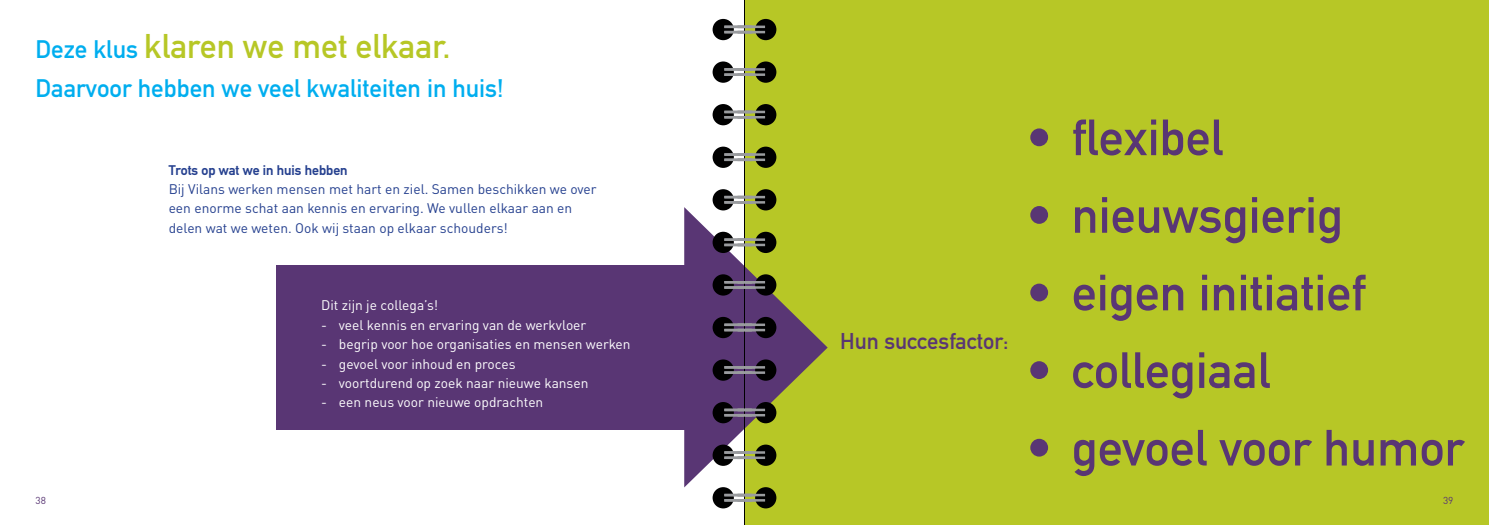
<style>
.page{position:relative;width:1489px;height:525px;background:#fff}
.page>*{position:absolute;margin:0;border:0;box-sizing:border-box;transform-origin:0 0}
.t1{font:50px "DIN Mittelschrift";color:#593674}
.t2{font:33.75px "DIN Mittelschrift";color:#b7c726}
.t3{font:25px "DIN Mittelschrift";color:#00aeef}
.t4{font:22.5px "DIN Mittelschrift";color:#593674}
.t5{font:13.75px "DINOT";color:#fff}
.t6{font:13.75px/19.4px "DINOT";color:#25408f}
.t7{font:700 13.75px "DIN Mittelschrift";color:#25408f}
.t8{font:10px "DINOT";color:#593674}
.s1{font-size:25px;color:#00aeef}
</style>
<div class="page">
<div style="left:745px;top:0;width:743px;height:524px;background:#b7c726"></div>
<div style="left:276px;top:265px;width:412px;height:164px;background:#593674"></div>
<svg style="left:684px;top:207px;width:143px;height:280px;background:#8e845d"></svg>
<svg style="left:712px;top:19px;width:21px;height:21px"></svg>
<div style="left:712px;top:61px;width:21px;height:22px;background:#000;border-radius:50%"></div>
<div style="left:712px;top:104px;width:21px;height:21px;background:#000;border-radius:50%"></div>
<div style="left:712px;top:146px;width:21px;height:22px;background:#000;border-radius:50%"></div>
<div style="left:712px;top:189px;width:21px;height:21px;background:#000;border-radius:50%"></div>
<div style="left:712px;top:231px;width:21px;height:22px;background:#000;border-radius:50%"></div>
<div style="left:712px;top:274px;width:21px;height:21px;background:#000;border-radius:50%"></div>
<div style="left:712px;top:317px;width:21px;height:21px;background:#000;border-radius:50%"></div>
<div style="left:712px;top:359px;width:21px;height:21px;background:#000;border-radius:50%"></div>
<div style="left:712px;top:402px;width:21px;height:21px;background:#000;border-radius:50%"></div>
<div style="left:712px;top:444px;width:21px;height:21px;background:#000;border-radius:50%"></div>
<div style="left:712px;top:487px;width:21px;height:21px;background:#000;border-radius:50%"></div>
<hr style="left:744px;top:0;width:1px;height:524px;background:#000">
<hr style="left:724px;top:26px;width:27px;height:2px;background:#999b9e">
<hr style="left:724px;top:31px;width:27px;height:2px;background:#999b9e">
<hr style="left:724px;top:68px;width:27px;height:3px;background:#999b9e">
<hr style="left:724px;top:73px;width:27px;height:3px;background:#999b9e">
<hr style="left:724px;top:111px;width:27px;height:2px;background:#999b9e">
<hr style="left:724px;top:116px;width:27px;height:2px;background:#999b9e">
<hr style="left:724px;top:153px;width:27px;height:3px;background:#999b9e">
<hr style="left:724px;top:158px;width:27px;height:3px;background:#999b9e">
<hr style="left:724px;top:196px;width:27px;height:2px;background:#999b9e">
<hr style="left:724px;top:201px;width:27px;height:2px;background:#999b9e">
<hr style="left:724px;top:238px;width:27px;height:3px;background:#999b9e">
<hr style="left:724px;top:243px;width:27px;height:3px;background:#999b9e">
<hr style="left:724px;top:281px;width:27px;height:2px;background:#999b9e">
<hr style="left:724px;top:286px;width:27px;height:2px;background:#999b9e">
<hr style="left:724px;top:323px;width:27px;height:3px;background:#999b9e">
<hr style="left:724px;top:328px;width:27px;height:3px;background:#999b9e">
<hr style="left:724px;top:366px;width:27px;height:2px;background:#999b9e">
<hr style="left:724px;top:371px;width:27px;height:2px;background:#999b9e">
<hr style="left:724px;top:408px;width:27px;height:3px;background:#999b9e">
<hr style="left:724px;top:414px;width:27px;height:2px;background:#999b9e">
<hr style="left:724px;top:451px;width:27px;height:2px;background:#999b9e">
<hr style="left:724px;top:456px;width:27px;height:3px;background:#999b9e">
<hr style="left:724px;top:493px;width:27px;height:3px;background:#999b9e">
<hr style="left:724px;top:499px;width:27px;height:2px;background:#999b9e">
<svg style="left:755px;top:19px;width:21px;height:21px"></svg>
<div style="left:755px;top:61px;width:21px;height:22px;background:#000;border-radius:50%"></div>
<div style="left:755px;top:104px;width:21px;height:21px;background:#000;border-radius:50%"></div>
<div style="left:755px;top:146px;width:21px;height:22px;background:#000;border-radius:50%"></div>
<div style="left:755px;top:189px;width:21px;height:21px;background:#000;border-radius:50%"></div>
<div style="left:755px;top:231px;width:21px;height:22px;background:#000;border-radius:50%"></div>
<div style="left:755px;top:274px;width:21px;height:21px;background:#000;border-radius:50%"></div>
<div style="left:755px;top:317px;width:21px;height:21px;background:#000;border-radius:50%"></div>
<div style="left:755px;top:359px;width:21px;height:21px;background:#000;border-radius:50%"></div>
<div style="left:755px;top:402px;width:21px;height:21px;background:#000;border-radius:50%"></div>
<div style="left:755px;top:444px;width:21px;height:21px;background:#000;border-radius:50%"></div>
<div style="left:755px;top:487px;width:21px;height:21px;background:#000;border-radius:50%"></div>
<hr style="left:737px;top:26px;width:28px;height:2px;background:#999b9e">
<hr style="left:737px;top:31px;width:28px;height:2px;background:#999b9e">
<hr style="left:737px;top:68px;width:28px;height:3px;background:#999b9e">
<hr style="left:737px;top:73px;width:28px;height:3px;background:#999b9e">
<hr style="left:737px;top:111px;width:28px;height:2px;background:#999b9e">
<hr style="left:737px;top:116px;width:28px;height:2px;background:#999b9e">
<hr style="left:737px;top:153px;width:28px;height:3px;background:#999b9e">
<hr style="left:737px;top:158px;width:28px;height:3px;background:#999b9e">
<hr style="left:737px;top:196px;width:28px;height:2px;background:#999b9e">
<hr style="left:737px;top:201px;width:28px;height:2px;background:#999b9e">
<hr style="left:737px;top:238px;width:28px;height:3px;background:#999b9e">
<hr style="left:737px;top:243px;width:28px;height:3px;background:#999b9e">
<hr style="left:737px;top:281px;width:28px;height:2px;background:#999b9e">
<hr style="left:737px;top:286px;width:28px;height:2px;background:#999b9e">
<hr style="left:737px;top:323px;width:28px;height:3px;background:#999b9e">
<hr style="left:737px;top:328px;width:28px;height:3px;background:#999b9e">
<hr style="left:737px;top:366px;width:28px;height:2px;background:#999b9e">
<hr style="left:737px;top:371px;width:28px;height:2px;background:#999b9e">
<hr style="left:737px;top:408px;width:28px;height:3px;background:#999b9e">
<hr style="left:737px;top:414px;width:28px;height:2px;background:#999b9e">
<hr style="left:737px;top:451px;width:28px;height:2px;background:#999b9e">
<hr style="left:737px;top:456px;width:28px;height:3px;background:#999b9e">
<hr style="left:737px;top:493px;width:28px;height:3px;background:#999b9e">
<hr style="left:737px;top:499px;width:28px;height:2px;background:#999b9e">
<h2 class="t2" style="left:35px;top:26px;width:416px"><span class="s1">Deze klus</span> klaren we met elkaar.</h2>
<h3 class="t3" style="left:35px;top:73px;width:470px">Daarvoor hebben we veel kwaliteiten in huis!</h3>
<p class="t7" style="left:169px;top:161px;width:180px">Trots op wat we in huis hebben</p>
<p class="t6" style="left:169px;top:179px;width:429px">Bij Vilans werken mensen met hart en ziel. Samen beschikken we over een enorme schat aan kennis en ervaring. We vullen elkaar aan en delen wat we weten. Ook wij staan op elkaar schouders!</p>
<p class="t5" style="left:321px;top:296px;width:119px">Dit zijn je collega’s!</p>
<p class="t5" style="left:321px;top:316px;width:267px">- veel kennis en ervaring van de werkvloer</p>
<p class="t5" style="left:321px;top:335px;width:311px">- begrip voor hoe organisaties en mensen werken</p>
<p class="t5" style="left:321px;top:355px;width:196px">- gevoel voor inhoud en proces</p>
<p class="t5" style="left:321px;top:374px;width:269px">- voortdurend op zoek naar nieuwe kansen</p>
<p class="t5" style="left:321px;top:393px;width:224px">- een neus voor nieuwe opdrachten</p>
<h3 class="t4" style="left:840px;top:328px;width:170px">Hun succesfactor:</h3>
<h1 class="t1" style="left:1026px;top:108px;width:198px">• flexibel</h1>
<h1 class="t1" style="left:1026px;top:186px;width:318px">• nieuwsgierig</h1>
<h1 class="t1" style="left:1026px;top:263px;width:340px">• eigen initiatief</h1>
<h1 class="t1" style="left:1026px;top:341px;width:245px">• collegiaal</h1>
<h1 class="t1" style="left:1026px;top:418px;width:439px">• gevoel voor humor</h1>
<p class="t8" style="left:35px;top:494px;width:12px">38</p>
<p class="t8" style="left:1442px;top:494px;width:12px">39</p>
</div>
